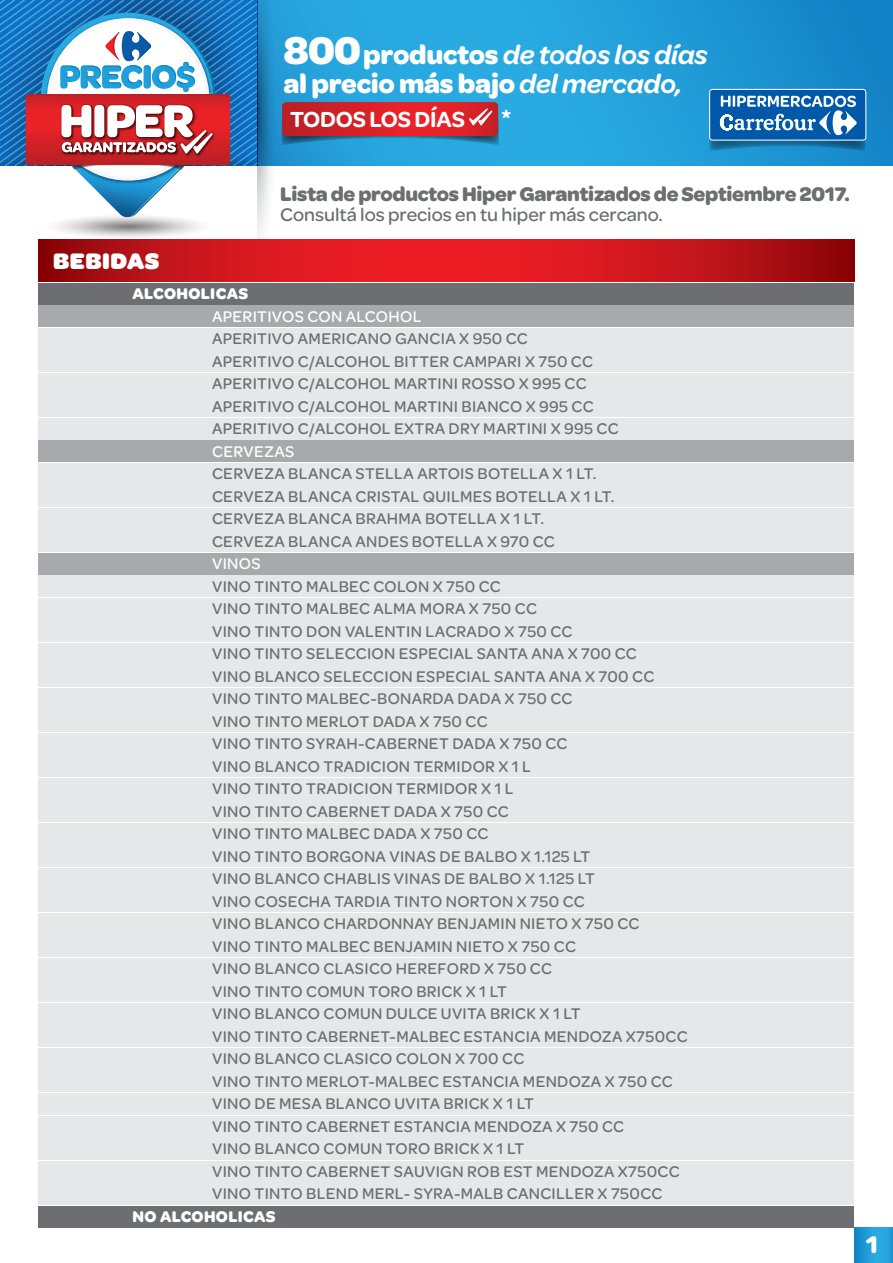
<style>
.page{position:relative;width:893px;height:1263px;background:#fff}
.page>*{position:absolute;margin:0;border:0;box-sizing:border-box;transform-origin:0 0}
.t1{font:italic 600 27.9px/28.7px "Omnes Carrefour";letter-spacing:-.01em;color:#fff}
.t2{font:700 25.5px "Omnes Carrefour";color:#fff}
.t3{font:900 24px "Omnes Carrefour";letter-spacing:.02em;color:#fff}
.t4{font:600 23.25px "Omnes Carrefour";letter-spacing:-.01em;color:#fff}
.t5{font:700 21px "Omnes Carrefour";letter-spacing:-.015em;color:#6d6e71}
.t6{font:500 19.5px "Omnes Carrefour";color:#6d6e71}
.t7{font:500 16.5px/22.5px "Omnes Carrefour";letter-spacing:.02em;color:#6d6e71}
.t8{font:500 16.5px "Omnes Carrefour";letter-spacing:.02em;color:#fff}
.t9{font:700 16.5px "Omnes Carrefour";letter-spacing:.02em;color:#fff}
.s1{font-weight:700;font-style:normal;font-size:41.1px}
.s2{font-weight:700;font-style:normal}
</style>
<div class="page">
<svg style="left:276px;top:0;width:616px;height:165px;background:#229ed9"></svg>
<div style="left:39px;top:283px;width:815px;height:21px;background:#6d6e71"></div>
<svg style="left:39px;top:239px;width:815px;height:43px;background:#ca151b"></svg>
<div style="left:39px;top:305px;width:815px;height:22px;background:#a7a9ac"></div>
<div style="left:39px;top:328px;width:815px;height:21px;background:#e6e7e8"></div>
<div style="left:39px;top:350px;width:815px;height:22px;background:#e6e7e8"></div>
<div style="left:39px;top:373px;width:815px;height:21px;background:#e6e7e8"></div>
<div style="left:39px;top:395px;width:815px;height:22px;background:#e6e7e8"></div>
<div style="left:39px;top:418px;width:815px;height:22px;background:#e6e7e8"></div>
<div style="left:39px;top:440px;width:815px;height:22px;background:#a7a9ac"></div>
<div style="left:39px;top:463px;width:815px;height:22px;background:#e6e7e8"></div>
<div style="left:39px;top:485px;width:815px;height:22px;background:#e6e7e8"></div>
<div style="left:39px;top:508px;width:815px;height:22px;background:#e6e7e8"></div>
<div style="left:39px;top:530px;width:815px;height:22px;background:#e6e7e8"></div>
<div style="left:39px;top:553px;width:815px;height:22px;background:#a7a9ac"></div>
<div style="left:39px;top:575px;width:815px;height:22px;background:#e6e7e8"></div>
<div style="left:39px;top:598px;width:815px;height:22px;background:#e6e7e8"></div>
<div style="left:39px;top:620px;width:815px;height:22px;background:#e6e7e8"></div>
<div style="left:39px;top:643px;width:815px;height:22px;background:#e6e7e8"></div>
<div style="left:39px;top:665px;width:815px;height:22px;background:#e6e7e8"></div>
<div style="left:39px;top:688px;width:815px;height:22px;background:#e6e7e8"></div>
<div style="left:39px;top:710px;width:815px;height:22px;background:#e6e7e8"></div>
<div style="left:39px;top:733px;width:815px;height:22px;background:#e6e7e8"></div>
<div style="left:39px;top:755px;width:815px;height:22px;background:#e6e7e8"></div>
<div style="left:39px;top:778px;width:815px;height:22px;background:#e6e7e8"></div>
<div style="left:39px;top:800px;width:815px;height:22px;background:#e6e7e8"></div>
<div style="left:39px;top:823px;width:815px;height:22px;background:#e6e7e8"></div>
<div style="left:39px;top:845px;width:815px;height:22px;background:#e6e7e8"></div>
<div style="left:39px;top:868px;width:815px;height:22px;background:#e6e7e8"></div>
<div style="left:39px;top:890px;width:815px;height:22px;background:#e6e7e8"></div>
<div style="left:39px;top:913px;width:815px;height:22px;background:#e6e7e8"></div>
<div style="left:39px;top:936px;width:815px;height:21px;background:#e6e7e8"></div>
<div style="left:39px;top:958px;width:815px;height:22px;background:#e6e7e8"></div>
<div style="left:39px;top:981px;width:815px;height:21px;background:#e6e7e8"></div>
<div style="left:39px;top:1003px;width:815px;height:22px;background:#e6e7e8"></div>
<div style="left:39px;top:1026px;width:815px;height:21px;background:#e6e7e8"></div>
<div style="left:39px;top:1048px;width:815px;height:22px;background:#e6e7e8"></div>
<div style="left:39px;top:1071px;width:815px;height:21px;background:#e6e7e8"></div>
<div style="left:39px;top:1093px;width:815px;height:22px;background:#e6e7e8"></div>
<div style="left:39px;top:1116px;width:815px;height:21px;background:#e6e7e8"></div>
<div style="left:39px;top:1138px;width:815px;height:22px;background:#e6e7e8"></div>
<div style="left:39px;top:1161px;width:815px;height:21px;background:#e6e7e8"></div>
<div style="left:39px;top:1183px;width:815px;height:22px;background:#e6e7e8"></div>
<div style="left:39px;top:1206px;width:815px;height:21px;background:#6d6e71"></div>
<svg style="left:854px;top:1227px;width:39px;height:36px"></svg>
<svg style="left:0;top:0;width:276px;height:238px"></svg>
<svg style="left:282px;top:102px;width:217px;height:43px;background:#b03a49"></svg>
<svg style="left:709px;top:89px;width:157px;height:63px;background:#3c83bc"></svg>
<h1 class="t1" style="left:283px;top:39px;width:426px"><span class="s1">800</span><span class="s2">productos</span> de todos los días <span class="s2">al precio más bajo</span> del mercado,</h1>
<h3 class="t4" style="left:290px;top:103px;width:176px">TODOS LOS DÍAS</h3>
<h3 class="t4" style="left:501px;top:101px;width:11px">*</h3>
<p class="t5" style="left:280px;top:179px;width:571px">Lista de productos Hiper Garantizados de Septiembre 2017.</p>
<p class="t6" style="left:280px;top:201px;width:384px">Consultá los precios en tu hiper más cercano.</p>
<h3 class="t3" style="left:53px;top:243px;width:108px">BEBIDAS</h3>
<p class="t9" style="left:133px;top:281px;width:117px">ALCOHOLICAS</p>
<p class="t8" style="left:212px;top:305px;width:211px">APERITIVOS CON ALCOHOL</p>
<p class="t7" style="left:212px;top:326px;width:408px">APERITIVO AMERICANO GANCIA X 950 CC<br>APERITIVO C/ALCOHOL BITTER CAMPARI X 750 CC APERITIVO C/ALCOHOL MARTINI ROSSO X 995 CC APERITIVO C/ALCOHOL MARTINI BIANCO X 995 CC APERITIVO C/ALCOHOL EXTRA DRY MARTINI X 995 CC</p>
<p class="t8" style="left:212px;top:440px;width:84px">CERVEZAS</p>
<p class="t7" style="left:212px;top:461px;width:404px">CERVEZA BLANCA STELLA ARTOIS BOTELLA X 1 LT.<br>CERVEZA BLANCA CRISTAL QUILMES BOTELLA X 1 LT.<br>CERVEZA BLANCA BRAHMA BOTELLA X 1 LT.<br>CERVEZA BLANCA ANDES BOTELLA X 970 CC</p>
<p class="t8" style="left:212px;top:552px;width:50px">VINOS</p>
<p class="t7" style="left:212px;top:574px;width:477px">VINO TINTO MALBEC COLON X 750 CC<br>VINO TINTO MALBEC ALMA MORA X 750 CC<br>VINO TINTO DON VALENTIN LACRADO X 750 CC<br>VINO TINTO SELECCION ESPECIAL SANTA ANA X 700 CC<br>VINO BLANCO SELECCION ESPECIAL SANTA ANA X 700 CC VINO TINTO MALBEC-BONARDA DADA X 750 CC<br>VINO TINTO MERLOT DADA X 750 CC<br>VINO TINTO SYRAH-CABERNET DADA X 750 CC<br>VINO BLANCO TRADICION TERMIDOR X 1 L<br>VINO TINTO TRADICION TERMIDOR X 1 L<br>VINO TINTO CABERNET DADA X 750 CC<br>VINO TINTO MALBEC DADA X 750 CC<br>VINO TINTO BORGONA VINAS DE BALBO X 1.125 LT<br>VINO BLANCO CHABLIS VINAS DE BALBO X 1.125 LT<br>VINO COSECHA TARDIA TINTO NORTON X 750 CC<br>VINO BLANCO CHARDONNAY BENJAMIN NIETO X 750 CC<br>VINO TINTO MALBEC BENJAMIN NIETO X 750 CC<br>VINO BLANCO CLASICO HEREFORD X 750 CC<br>VINO TINTO COMUN TORO BRICK X 1 LT<br>VINO BLANCO COMUN DULCE UVITA BRICK X 1 LT<br>VINO TINTO CABERNET-MALBEC ESTANCIA MENDOZA X750CC VINO BLANCO CLASICO COLON X 700 CC<br>VINO TINTO MERLOT-MALBEC ESTANCIA MENDOZA X 750 CC VINO DE MESA BLANCO UVITA BRICK X 1 LT<br>VINO TINTO CABERNET ESTANCIA MENDOZA X 750 CC<br>VINO BLANCO COMUN TORO BRICK X 1 LT<br>VINO TINTO CABERNET SAUVIGN ROB EST MENDOZA X750CC VINO TINTO BLEND MERL- SYRA-MALB CANCILLER X 750CC</p>
<p class="t9" style="left:133px;top:1204px;width:145px">NO ALCOHOLICAS</p>
<h2 class="t2" style="left:866px;top:1225px;width:14px">1</h2>
</div>
